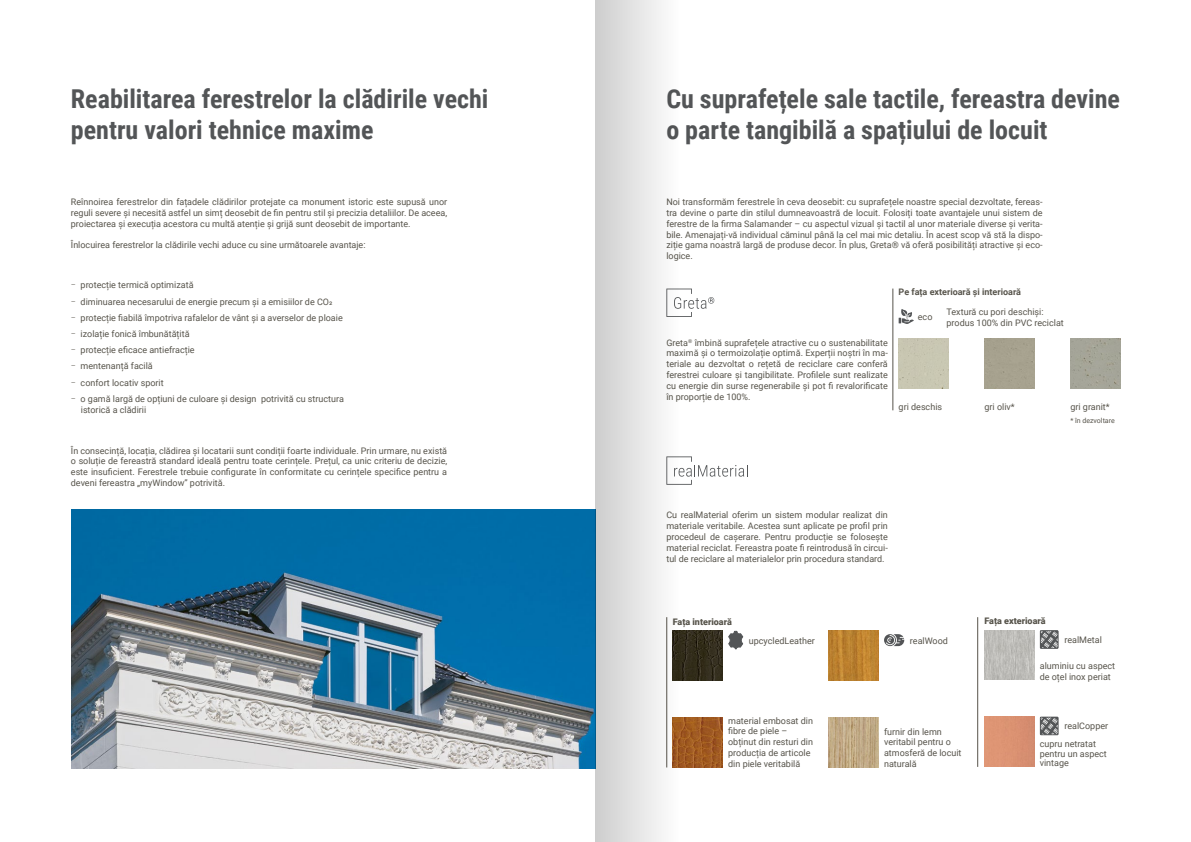
<style>
.page{position:relative;width:1191px;height:842px;background:#fff}
.page>*{position:absolute;margin:0;border:0;box-sizing:border-box;transform-origin:0 0}
.t1{font:700 26px/31.2px "Roboto Condensed";color:#535557}
.t2{font:9px/10.8px "Roboto";color:#57544b}
.t3{font:700 9px "Roboto";color:#57544b}
.t4{font:900 9px "Roboto";color:#57544b}
.t5{font:7px "Roboto";color:#57544b}
.s1{font-weight:300}
</style>
<div class="page">
<svg style="left:680px;top:289px;width:34px;height:28px"></svg>
<img style="left:71px;top:510px;width:524px;height:258px">
<div style="left:984px;top:339px;width:50px;height:49px;background:#a7a28f"></div>
<div style="left:1070px;top:339px;width:50px;height:49px;background:#a5a598"></div>
<div style="left:898px;top:339px;width:50px;height:49px;background:#c8c7b2"></div>
<img style="left:680px;top:717px;width:42px;height:50px">
<img style="left:680px;top:631px;width:42px;height:49px">
<img style="left:828px;top:717px;width:50px;height:50px">
<img style="left:828px;top:631px;width:50px;height:49px">
<img style="left:984px;top:630px;width:50px;height:50px">
<svg style="left:728px;top:630px;width:16px;height:20px"></svg>
<svg style="left:884px;top:634px;width:20px;height:12px"></svg>
<svg style="left:1040px;top:630px;width:18px;height:19px"></svg>
<svg style="left:1040px;top:717px;width:18px;height:18px"></svg>
<svg style="left:898px;top:309px;width:15px;height:15px"></svg>
<hr style="left:892px;top:289px;width:1px;height:121px;background:#57544b">
<hr style="left:977px;top:617px;width:1px;height:150px;background:#57544b">
<svg style="left:680px;top:456px;width:65px;height:29px"></svg>
<div style="left:595px;top:0;width:85px;height:842px;background:linear-gradient(to right,#d0d1d1,#f8f7f5)"></div>
<h1 class="t1" style="left:71px;top:82px;width:419px">Reabilitarea ferestrelor la clădirile vechi pentru valori tehnice maxime</h1>
<h1 class="t1" style="left:666px;top:82px;width:455px">Cu suprafețele sale tactile, fereastra devine o parte tangibilă a spațiului de locuit</h1>
<p class="t2" style="left:71px;top:196px;width:378px;text-align:justify">Reînnoirea ferestrelor din fațadele clădirilor protejate ca monument istoric este supusă unor reguli severe și necesită astfel un simț deosebit de fin pentru stil și precizia detaliilor. De aceea, proiectarea și execuția acestora cu multă atenție și grijă sunt deosebit de importante.</p>
<p class="t2" style="left:71px;top:239px;width:296px">Înlocuirea ferestrelor la clădirile vechi aduce cu sine următoarele avantaje:</p>
<p class="t2" style="left:71px;top:277px;width:274px;line-height:16.2px"><span class="s1">−</span> protecție termică optimizată<br><span class="s1">−</span> diminuarea necesarului de energie precum și a emisiilor de CO2<br><span class="s1">−</span> protecție fiabilă împotriva rafalelor de vânt și a averselor de ploaie <span class="s1">−</span> izolație fonică îmbunătățită<br><span class="s1">−</span> protecție eficace antiefracție<br><span class="s1">−</span> mentenanță facilă<br><span class="s1">−</span> confort locativ sporit<br><span class="s1">−</span> o gamă largă de opțiuni de culoare și design potrivită cu structura</p>
<p class="t2" style="left:81px;top:404px;width:67px">istorică a clădirii</p>
<p class="t2" style="left:71px;top:445px;width:378px;text-align:justify">În consecință, locația, clădirea și locatarii sunt condiții foarte individuale. Prin urmare, nu există o soluție de fereastră standard ideală pentru toate cerințele. Prețul, ca unic criteriu de decizie, este insuficient. Ferestrele trebuie configurate în conformitate cu cerințele specifice pentru a deveni fereastra „myWindow” potrivită.</p>
<p class="t2" style="left:666px;top:196px;width:378px;text-align:justify">Noi transformăm ferestrele în ceva deosebit: cu suprafețele noastre special dezvoltate, fereas&shy;tra devine o parte din stilul dumneavoastră de locuit. Folosiți toate avantajele unui sistem de ferestre de la firma Salamander – cu aspectul vizual și tactil al unor materiale diverse și verita&shy;bile. Amenajați-vă individual căminul până la cel mai mic detaliu. În acest scop vă stă la dispo&shy;ziție gama noastră largă de produse decor. În plus, Greta® vă oferă posibilități atractive și eco&shy;logice.</p>
<p class="t3" style="left:898px;top:286px;width:124px">Pe fața exterioară și interioară</p>
<p class="t2" style="left:666px;top:337px;width:223px;text-align:justify">Greta<sup>®</sup> îmbină suprafețele atractive cu o sustenabilitate maximă și o termoizolație optimă. Experții noștri în ma&shy;teriale au dezvoltat o rețetă de reciclare care conferă ferestrei culoare și tangibilitate. Profilele sunt realizate cu energie din surse regenerabile și pot fi revalorificate în proporție de 100%.</p>
<p class="t2" style="left:918px;top:311px;width:16px">eco</p>
<p class="t2" style="left:946px;top:306px;width:119px">Textură cu pori deschiși: produs 100% din PVC reciclat</p>
<p class="t2" style="left:898px;top:401px;width:45px">gri deschis</p>
<p class="t2" style="left:984px;top:401px;width:32px">gri oliv*</p>
<p class="t2" style="left:1070px;top:401px;width:41px">gri granit*</p>
<p class="t5" style="left:1070px;top:416px;width:46px">* în dezvoltare</p>
<p class="t2" style="left:666px;top:509px;width:223px;text-align:justify">Cu realMaterial oferim un sistem modular realizat din materiale veritabile. Acestea sunt aplicate pe profil prin procedeul de cașerare. Pentru producție se folosește material reciclat. Fereastra poate fi reintrodusă în circui&shy;tul de reciclare al materialelor prin procedura standard.</p>
<p class="t4" style="left:673px;top:615px;width:60px">Fața interioară</p>
<p class="t4" style="left:984px;top:614px;width:62px">Fața exterioară</p>
<p class="t2" style="left:749px;top:634px;width:67px">upcycledLeather</p>
<p class="t2" style="left:910px;top:634px;width:39px">realWood</p>
<p class="t2" style="left:1064px;top:634px;width:39px">realMetal</p>
<p class="t2" style="left:728px;top:715px;width:86px">material embosat din fibre de piele – obținut din resturi din producția de articole din piele veritabilă</p>
<p class="t2" style="left:884px;top:726px;width:79px">furnir din lemn veritabil pentru o atmosferă de locuit naturală</p>
<p class="t2" style="left:1039px;top:660px;width:77px">aluminiu cu aspect de oțel inox periat</p>
<p class="t2" style="left:1064px;top:720px;width:45px">realCopper</p>
<p class="t2" style="left:1039px;top:739px;width:69px;line-height:9.6px">cupru netratat pentru un aspect vintage</p>
</div>
